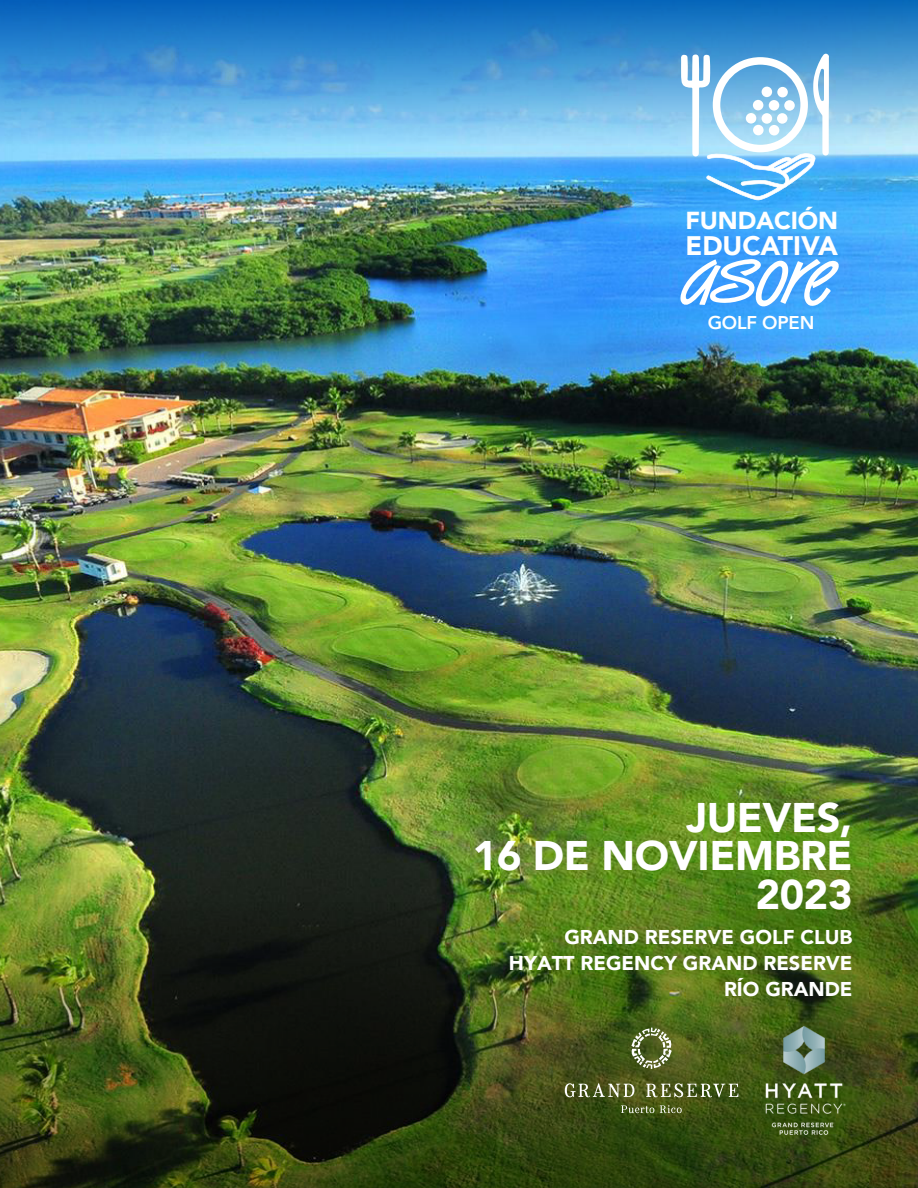
<style>
.page{position:relative;width:918px;height:1188px;background:#fff}
.page>*{position:absolute;margin:0;border:0;box-sizing:border-box;transform-origin:0 0}
.t1{font:900 41.25px/38.4px "Avenir";letter-spacing:-.01em;color:#fff;text-align:right}
.t2{font:900 26.7px "Avenir";letter-spacing:-.005em;color:#fff}
.t3{font:900 24.6px "Avenir";letter-spacing:-.005em;color:#fff}
.t4{font:900 19.95px/25.7px "Avenir";color:#fff;text-align:right}
.t5{font:800 18.45px "Avenir";letter-spacing:-.01em;color:#fff}
</style>
<div class="page">
<img style="left:0;top:145px;width:918px;height:756px">
<svg style="left:0;top:0;width:918px;height:145px;background:#499ad8"></svg>
<img style="left:0;top:901px;width:918px;height:287px">
<svg style="left:681px;top:53px;width:148px;height:147px"></svg>
<svg style="left:631px;top:1028px;width:41px;height:41px;background:#778353"></svg>
<svg style="left:565px;top:1083px;width:69px;height:14px"></svg>
<svg style="left:646px;top:1083px;width:92px;height:14px"></svg>
<svg style="left:621px;top:1105px;width:33px;height:8px"></svg>
<svg style="left:660px;top:1105px;width:22px;height:8px"></svg>
<svg style="left:680px;top:259px;width:159px;height:49px"></svg>
<img style="left:754px;top:1015px;width:100px;height:131px">
<p class="t3" style="left:686px;top:200px;width:154px">FUNDACIÓN</p>
<h2 class="t2" style="left:686px;top:222px;width:154px">EDUCATIVA</h2>
<p class="t5" style="left:708px;top:309px;width:108px">GOLF OPEN</p>
<h1 class="t1" style="left:473px;top:797px;width:381px">JUEVES,<br>16 DE NOVIEMBRE<br>2023</h1>
<p class="t4" style="left:509px;top:924px;width:345px">GRAND RESERVE GOLF CLUB<br>HYATT REGENCY GRAND RESERVE<br>RÍO GRANDE</p>
</div>
